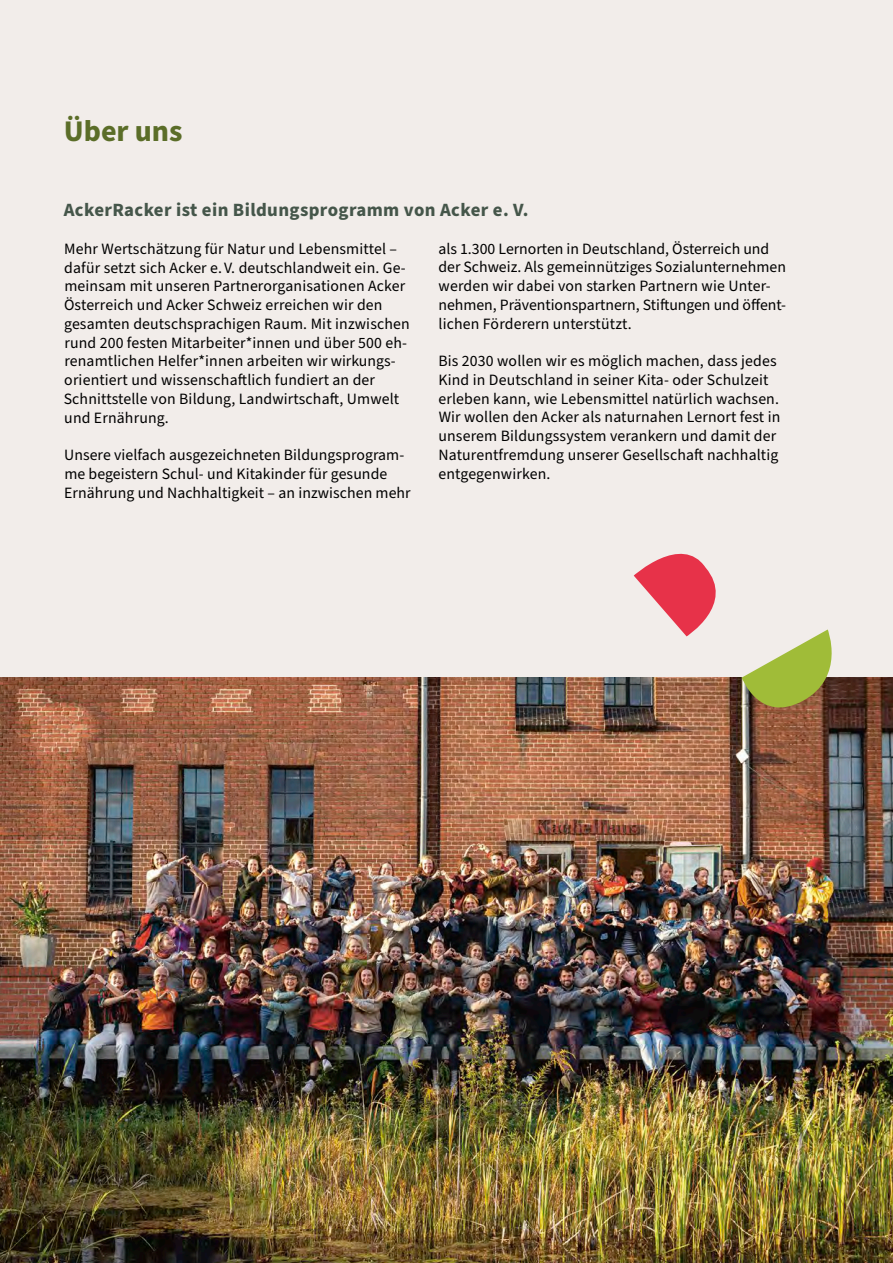
<style>
.page{position:relative;width:893px;height:1263px;background:#f2edea}
.page>*{position:absolute;margin:0;border:0;box-sizing:border-box;transform-origin:0 0}
.t1{font:700 30px "Source Sans Pro";color:#5b6d28}
.t2{font:700 18.75px "Source Sans Pro";letter-spacing:.02em;color:#45564a}
.t3{font:15.75px/18.8px "Source Sans Pro";letter-spacing:.01em;color:#000}
</style>
<div class="page">
<img style="left:0;top:678px;width:893px;height:585px">
<svg style="left:634px;top:553px;width:212px;height:171px"></svg>
<h1 class="t1" style="left:64px;top:111px;width:120px">Über uns</h1>
<p class="t2" style="left:64px;top:197px;width:466px">AckerRacker ist ein Bildungsprogramm von Acker e. V.</p>
<p class="t3" style="left:64px;top:240px;width:348px">Mehr Wertschätzung für Natur und Lebensmittel – dafür setzt sich Acker e. V. deutschlandweit ein. Ge&shy;meinsam mit unseren Partnerorganisationen Acker Österreich und Acker Schweiz erreichen wir den gesamten deutschsprachigen Raum. Mit inzwischen rund 200 festen Mitarbeiter*innen und über 500 eh&shy;renamtlichen Helfer*innen arbeiten wir wirkungs&shy;orientiert und wissenschaftlich fundiert an der Schnittstelle von Bildung, Landwirtschaft, Umwelt und Ernährung.</p>
<p class="t3" style="left:64px;top:446px;width:348px">Unsere vielfach ausgezeichneten Bildungsprogram&shy;me begeistern Schul- und Kitakinder für gesunde<br>Ernährung und Nachhaltigkeit – an inzwischen mehr</p>
<p class="t3" style="left:438px;top:240px;width:349px">als 1.300 Lernorten in Deutschland, Österreich und der Schweiz. Als gemeinnütziges Sozialunternehmen werden wir dabei von starken Partnern wie Unter&shy;nehmen, Präventionspartnern, Stiftungen und öffent&shy;lichen Förderern unterstützt.</p>
<p class="t3" style="left:438px;top:352px;width:343px">Bis 2030 wollen wir es möglich machen, dass jedes Kind in Deutschland in seiner Kita- oder Schulzeit erleben kann, wie Lebensmittel natürlich wachsen.<br>Wir wollen den Acker als naturnahen Lernort fest in unserem Bildungssystem verankern und damit der Naturentfremdung unserer Gesellschaft nachhaltig entgegenwirken.</p>
</div>
